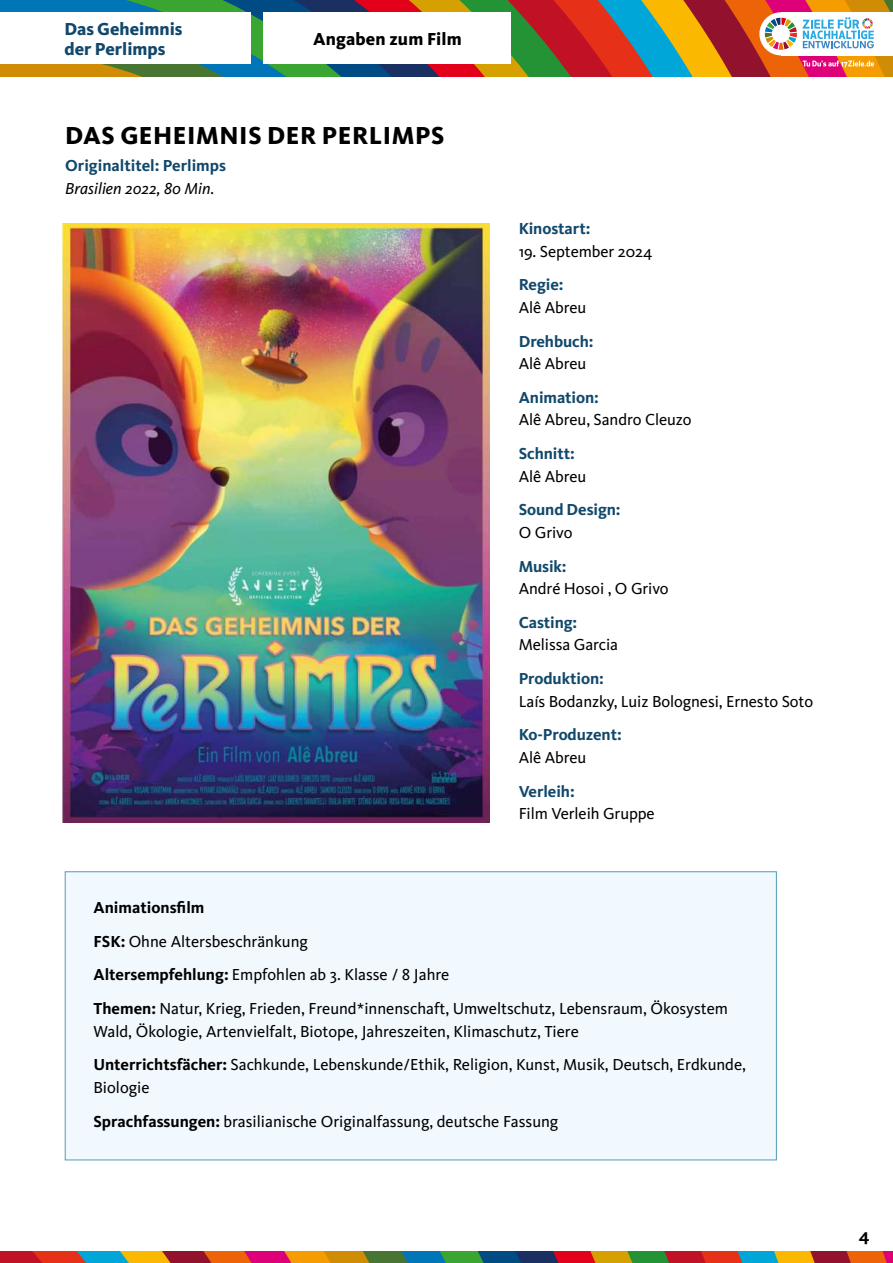
<style>
.page{position:relative;width:893px;height:1263px;background:#fff}
.page>*{position:absolute;margin:0;border:0;box-sizing:border-box;transform-origin:0 0}
.t1{font:800 25.5px "Kievit OT";letter-spacing:.02em;color:#000}
.t2{font:800 18px/19.5px "Kievit OT";color:#11486b}
.t3{font:800 18px "Kievit OT";letter-spacing:.01em;color:#000}
.t4{font:700 18px "Kievit OT";color:#000}
.t5{font:16.5px/33.8px "Kievit OT";color:#000}
.t6{font:700 16.5px "Kievit OT";letter-spacing:-.005em;color:#11486b}
.t7{font:italic 16.5px "Kievit OT";color:#000}
.s1{font-weight:700}
</style>
<div class="page">
<svg style="left:738px;top:0;width:34px;height:76px;background:#c64019"></svg>
<svg style="left:704px;top:0;width:34px;height:76px;background:#b03f20"></svg>
<svg style="left:670px;top:0;width:34px;height:76px;background:#c7a126"></svg>
<svg style="left:636px;top:0;width:34px;height:76px;background:#4aa097"></svg>
<svg style="left:602px;top:0;width:34px;height:76px;background:#91595d"></svg>
<svg style="left:568px;top:0;width:34px;height:76px;background:#d2221f"></svg>
<svg style="left:0;top:0;width:568px;height:76px;background:#5b6848"></svg>
<div style="left:264px;top:12px;width:247px;height:52px;background:#fff"></div>
<div style="left:759px;top:12px;width:44px;height:43px;background:#fff;border-radius:50%"></div>
<svg style="left:803px;top:17px;width:71px;height:31px"></svg>
<svg style="left:765px;top:18px;width:32px;height:32px"></svg>
<svg style="left:803px;top:60px;width:71px;height:7px"></svg>
<svg style="left:0;top:1252px;width:893px;height:11px;background:#955e3c"></svg>
<div style="left:0;top:12px;width:251px;height:52px;background:#fff"></div>
<div style="left:65px;top:871px;width:712px;height:289px;background:#ebf6fe"></div>
<img style="left:63px;top:223px;width:426px;height:600px">
<p class="t2" style="left:65px;top:20px;width:119px">Das Geheimnis der Perlimps</p>
<p class="t3" style="left:313px;top:29px;width:150px">Angaben zum Film</p>
<h1 class="t1" style="left:65px;top:122px;width:381px">DAS GEHEIMNIS DER PERLIMPS</h1>
<p class="t6" style="left:65px;top:157px;width:162px">Originaltitel: Perlimps</p>
<p class="t7" style="left:65px;top:178px;width:151px">Brasilien 2022, 80 Min.</p>
<p class="t6" style="left:519px;top:220px;width:73px">Kinostart:</p>
<p class="t5" style="left:519px;top:235px;width:135px">19. September 2024</p>
<p class="t6" style="left:519px;top:276px;width:46px">Regie:</p>
<p class="t5" style="left:519px;top:291px;width:69px">Alê Abreu</p>
<p class="t6" style="left:519px;top:332px;width:76px">Drehbuch:</p>
<p class="t5" style="left:519px;top:347px;width:69px">Alê Abreu</p>
<p class="t6" style="left:519px;top:389px;width:82px">Animation:</p>
<p class="t5" style="left:519px;top:403px;width:174px">Alê Abreu, Sandro Cleuzo</p>
<p class="t6" style="left:519px;top:445px;width:57px">Schnitt:</p>
<p class="t5" style="left:519px;top:460px;width:69px">Alê Abreu</p>
<p class="t6" style="left:519px;top:501px;width:103px">Sound Design:</p>
<p class="t5" style="left:519px;top:516px;width:55px">O Grivo</p>
<p class="t6" style="left:519px;top:557px;width:49px">Musik:</p>
<p class="t5" style="left:519px;top:572px;width:151px">André Hosoi , O Grivo</p>
<p class="t6" style="left:519px;top:614px;width:60px">Casting:</p>
<p class="t5" style="left:519px;top:628px;width:101px">Melissa Garcia</p>
<p class="t6" style="left:519px;top:670px;width:87px">Produktion:</p>
<p class="t5" style="left:519px;top:685px;width:296px">Laís Bodanzky, Luiz Bolognesi, Ernesto Soto</p>
<p class="t6" style="left:519px;top:726px;width:104px">Ko-Produzent:</p>
<p class="t5" style="left:519px;top:741px;width:69px">Alê Abreu</p>
<p class="t6" style="left:519px;top:782px;width:58px">Verleih:</p>
<p class="t5" style="left:519px;top:797px;width:138px">Film Verleih Gruppe</p>
<p class="t5" style="left:94px;top:891px;width:636px"><span class="s1">Animations昀椀lm<br>FSK:</span> Ohne Altersbeschränkung<br><span class="s1">Altersempfehlung:</span> Empfohlen ab 3. Klasse / 8 Jahre<br><span class="s1">Themen:</span> Natur, Krieg, Frieden, Freund*innenschaft, Umweltschutz, Lebensraum, Ökosystem</p>
<p class="t5" style="left:94px;top:1015px;width:654px">Wald, Ökologie, Artenvielfalt, Biotope, Jahreszeiten, Klimaschutz, Tiere<br><span class="s1">Unterrichtsfächer:</span> Sachkunde, Lebenskunde/Ethik, Religion, Kunst, Musik, Deutsch, Erdkunde,</p>
<p class="t5" style="left:94px;top:1071px;width:466px">Biologie<br><span class="s1">Sprachfassungen:</span> brasilianische Originalfassung, deutsche Fassung</p>
<p class="t4" style="left:859px;top:1225px;width:12px">4</p>
</div>
